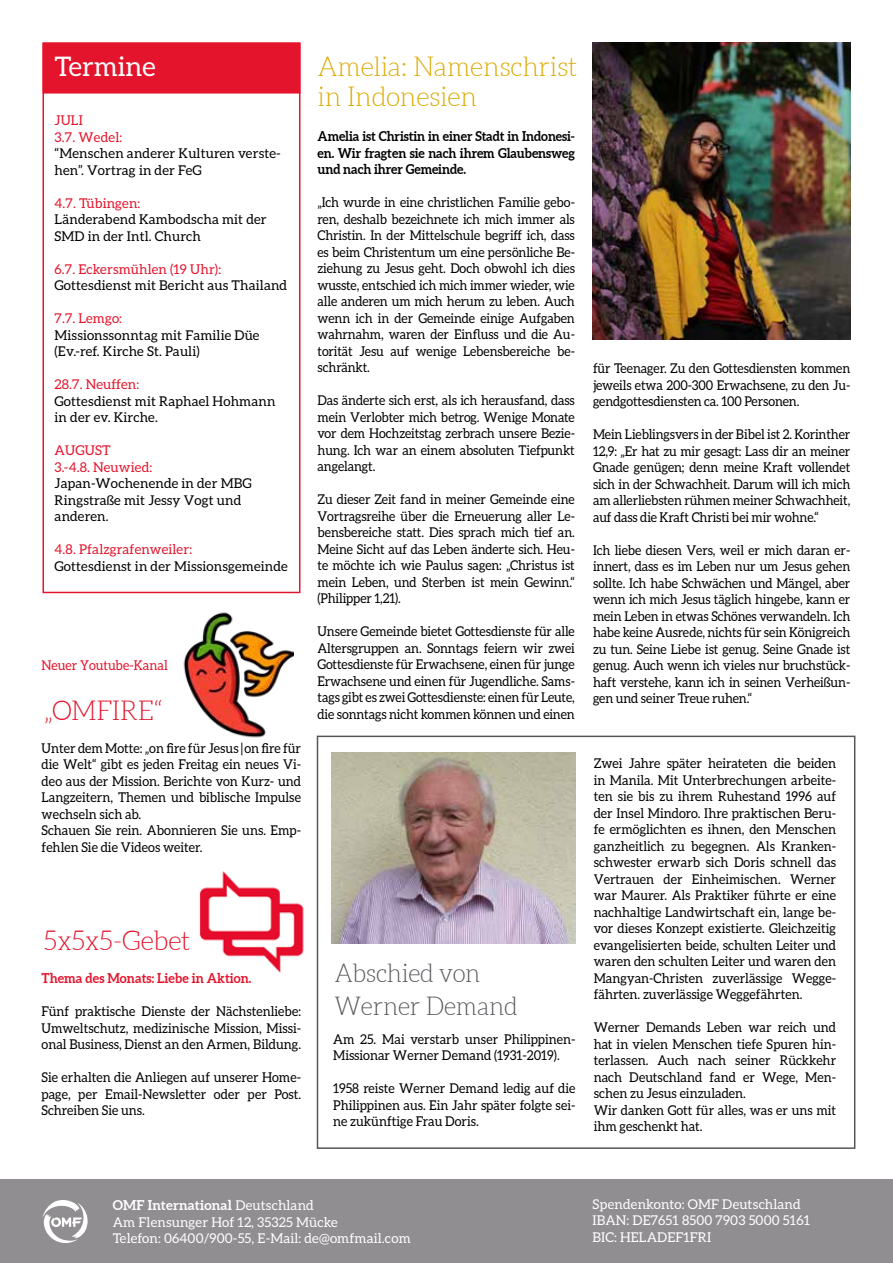
<style>
.page{position:relative;width:893px;height:1263px;background:#fff}
.page>*{position:absolute;margin:0;border:0;box-sizing:border-box;transform-origin:0 0}
.t1{font:300 27px/30px "Aleo";letter-spacing:-.01em;color:#dcaa04}
.t2{font:300 27px "Aleo";letter-spacing:-.01em;color:#e4142c}
.t3{font:27px "Aleo";color:#fff}
.t4{font:300 25.5px/33px "Aleo";letter-spacing:-.01em;color:#55565a;scale:.95 1}
.t5{font:13.5px/16.5px "Aleo";color:#000;text-align:justify;scale:.94 1}
.t6{font:13.5px/16.5px "Aleo";color:#000;text-align:justify;scale:.95 1}
.t7{font:13.5px/16.5px "Aleo";color:#000}
.t8{font:13.5px/16.5px "Aleo";letter-spacing:.01em;color:#fff}
.t9{font:13.5px/16.5px "Aleo";letter-spacing:.01em;color:#e4142c}
.t10{font:700 13.5px/16.5px "Aleo";letter-spacing:-.01em;color:#000;text-align:justify;scale:.94 1}
.t11{font:700 13.5px "Aleo";color:#e4142c;scale:.95 1}
.t12{font:13.5px "Aleo";letter-spacing:.01em;color:#e4142c;scale:.95 1}
.s1{font-weight:700}
</style>
<div class="page">
<img style="left:199px;top:871px;width:105px;height:101px">
<img style="left:592px;top:43px;width:258px;height:297px">
<div style="left:0;top:1179px;width:893px;height:84px;background:#918e91"></div>
<svg style="left:43px;top:1200px;width:45px;height:43px"></svg>
<div style="left:43px;top:43px;width:257px;height:550px;border:2px solid #e4142c"></div>
<div style="left:43px;top:43px;width:257px;height:51px;background:#e4142c;border:2px solid #e4142c"></div>
<img style="left:332px;top:752px;width:243px;height:191px">
<div style="left:317px;top:736px;width:538px;height:413px;border:2px solid #55565a"></div>
<img style="left:183px;top:612px;width:110px;height:126px">
<h1 class="t3" style="left:55px;top:51px;width:103px">Termine</h1>
<h1 class="t1" style="left:317px;top:52px;width:261px">Amelia: Namenschrist in Indonesien</h1>
<p class="t9" style="left:55px;top:112px;width:69px">JULI<br>3.7. Wedel:</p>
<p class="t7" style="left:55px;top:145px;width:228px">“Menschen anderer Kulturen verste&shy;hen”. Vortrag in der FeG</p>
<p class="t9" style="left:55px;top:195px;width:87px">4.7. Tübingen:</p>
<p class="t7" style="left:55px;top:211px;width:214px">Länderabend Kambodscha mit der<br>SMD in der Intl. Church</p>
<p class="t9" style="left:55px;top:261px;width:168px">6.7. Eckersmühlen (19 Uhr):</p>
<p class="t7" style="left:55px;top:277px;width:234px">Gottesdienst mit Bericht aus Thailand</p>
<p class="t9" style="left:55px;top:310px;width:69px">7.7. Lemgo:</p>
<p class="t7" style="left:55px;top:327px;width:206px">Missionssonntag mit Familie Düe (Ev.-ref. Kirche St. Pauli)</p>
<p class="t9" style="left:55px;top:376px;width:86px">28.7. Neuffen:</p>
<p class="t7" style="left:55px;top:393px;width:222px">Gottesdienst mit Raphael Hohmann in der ev. Kirche.</p>
<p class="t9" style="left:55px;top:442px;width:99px">AUGUST<br>3.-4.8. Neuwied:</p>
<p class="t7" style="left:55px;top:475px;width:199px">Japan-Wochenende in der MBG<br>Ringstraße mit Jessy Vogt und anderen.</p>
<p class="t9" style="left:55px;top:541px;width:139px">4.8. Pfalzgrafenweiler:</p>
<p class="t7" style="left:55px;top:557px;width:235px">Gottesdienst in der Missionsgemeinde</p>
<p class="t12" style="left:42px;top:658px;width:134px">Neuer Youtube-Kanal</p>
<h1 class="t2" style="left:44px;top:695px;width:121px">„OMFIRE“</h1>
<p class="t6" style="left:42px;top:740px;width:275px;text-align:left">Unter dem Motte: „on fire für Jesus | on fire für die Welt“ gibt es jeden Freitag ein neues Vi&shy;deo aus der Mission. Berichte von Kurz- und Langzeitern, Themen und biblische Impulse wechseln sich ab.<br>Schauen Sie rein. Abonnieren Sie uns. Emp&shy;fehlen Sie die Videos weiter.</p>
<p class="t10" style="left:318px;top:128px;width:275px">Amelia ist Christin in einer Stadt in Indonesi&shy;en. Wir fragten sie nach ihrem Glaubensweg und nach ihrer Gemeinde.</p>
<p class="t5" style="left:318px;top:194px;width:275px">„Ich wurde in eine christlichen Familie gebo&shy;ren, deshalb bezeichnete ich mich immer als Christin. In der Mittelschule begriff ich, dass es beim Christentum um eine persönliche Be&shy;ziehung zu Jesus geht. Doch obwohl ich dies wusste, entschied ich mich immer wieder, wie alle anderen um mich herum zu leben. Auch wenn ich in der Gemeinde einige Aufgaben wahrnahm, waren der Einfluss und die Au&shy;torität Jesu auf wenige Lebensbereiche be&shy;schränkt.</p>
<p class="t5" style="left:318px;top:392px;width:275px">Das änderte sich erst, als ich herausfand, dass mein Verlobter mich betrog. Wenige Monate vor dem Hochzeitstag zerbrach unsere Bezie&shy;hung. Ich war an einem absoluten Tiefpunkt angelangt.</p>
<p class="t5" style="left:318px;top:491px;width:275px">Zu dieser Zeit fand in meiner Gemeinde eine Vortragsreihe über die Erneuerung aller Le&shy;bensbereiche statt. Dies sprach mich tief an.<br>Meine Sicht auf das Leben änderte sich. Heu&shy;te möchte ich wie Paulus sagen: „Christus ist mein Leben, und Sterben ist mein Gewinn.“ (Philipper 1,21).</p>
<p class="t5" style="left:318px;top:623px;width:275px">Unsere Gemeinde bietet Gottesdienste für alle Altersgruppen an. Sonntags feiern wir zwei Gottesdienste für Erwachsene, einen für junge Erwachsene und einen für Jugendliche. Sams&shy;tags gibt es zwei Gottesdienste: einen für Leute, die sonntags nicht kommen können und einen</p>
<h1 class="t2" style="left:44px;top:925px;width:148px">5x5x5-Gebet</h1>
<p class="t11" style="left:42px;top:971px;width:222px">Thema des Monats: Liebe in Aktion.</p>
<p class="t6" style="left:42px;top:1003px;width:275px">Fünf praktische Dienste der Nächstenliebe:<br>Umweltschutz, medizinische Mission, Missi&shy;onal Business, Dienst an den Armen, Bildung.</p>
<p class="t6" style="left:42px;top:1069px;width:275px">Sie erhalten die Anliegen auf unserer Home&shy;page, per Email-Newsletter oder per Post.<br>Schreiben Sie uns.</p>
<h2 class="t4" style="left:334px;top:957px;width:194px">Abschied von<br>Werner Demand</h2>
<p class="t6" style="left:333px;top:1030px;width:257px">Am 25. Mai verstarb unser Philippinen-<br>Missionar Werner Demand (1931-2019).</p>
<p class="t6" style="left:333px;top:1080px;width:257px">1958 reiste Werner Demand ledig auf die Philippinen aus. Ein Jahr später folgte sei&shy;ne zukünftige Frau Doris.</p>
<p class="t5" style="left:593px;top:360px;width:275px">für Teenager. Zu den Gottesdiensten kommen jeweils etwa 200-300 Erwachsene, zu den Ju&shy;gendgottesdiensten ca. 100 Personen.</p>
<p class="t5" style="left:593px;top:426px;width:275px">Mein Lieblingsvers in der Bibel ist 2. Korinther 12,9: „Er hat zu mir gesagt: Lass dir an meiner Gnade genügen; denn meine Kraft vollendet sich in der Schwachheit. Darum will ich mich am allerliebsten rühmen meiner Schwachheit, auf dass die Kraft Christi bei mir wohne.“</p>
<p class="t5" style="left:593px;top:541px;width:275px">Ich liebe diesen Vers, weil er mich daran er&shy;innert, dass es im Leben nur um Jesus gehen sollte. Ich habe Schwächen und Mängel, aber wenn ich mich Jesus täglich hingebe, kann er mein Leben in etwas Schönes verwandeln. Ich habe keine Ausrede, nichts für sein Königreich zu tun. Seine Liebe ist genug. Seine Gnade ist genug. Auch wenn ich vieles nur bruchstück&shy;haft verstehe, kann ich in seinen Verheißun&shy;gen und seiner Treue ruhen.“</p>
<p class="t6" style="left:594px;top:755px;width:257px">Zwei Jahre später heirateten die beiden in Manila. Mit Unterbrechungen arbeite&shy;ten sie bis zu ihrem Ruhestand 1996 auf der Insel Mindoro. Ihre praktischen Beru&shy;fe ermöglichten es ihnen, den Menschen ganzheitlich zu begegnen. Als Kranken&shy;schwester erwarb sich Doris schnell das Vertrauen der Einheimischen. Werner war Maurer. Als Praktiker führte er eine nachhaltige Landwirtschaft ein, lange be&shy;vor dieses Konzept existierte. Gleichzeitig evangelisierten beide, schulten Leiter und waren den schulten Leiter und waren den Mangyan-Christen zuverlässige Wegge&shy;fährten. zuverlässige Weggefährten.</p>
<p class="t6" style="left:594px;top:1019px;width:257px;text-align:left">Werner Demands Leben war reich und hat in vielen Menschen tiefe Spuren hin&shy;terlassen. Auch nach seiner Rückkehr nach Deutschland fand er Wege, Men&shy;schen zu Jesus einzuladen.<br>Wir danken Gott für alles, was er uns mit ihm geschenkt hat.</p>
<p class="t8" style="left:113px;top:1197px;width:300px"><span class="s1">OMF International</span> Deutschland<br>Am Flensunger Hof 12, 35325 Mücke<br>Telefon: 06400/900-55, E-Mail: de@omfmail.com</p>
<p class="t8" style="left:592px;top:1195px;width:219px">Spendenkonto: OMF Deutschland<br>IBAN: DE7651 8500 7903 5000 5161<br>BIC: HELADEF1FRI</p>
</div>
